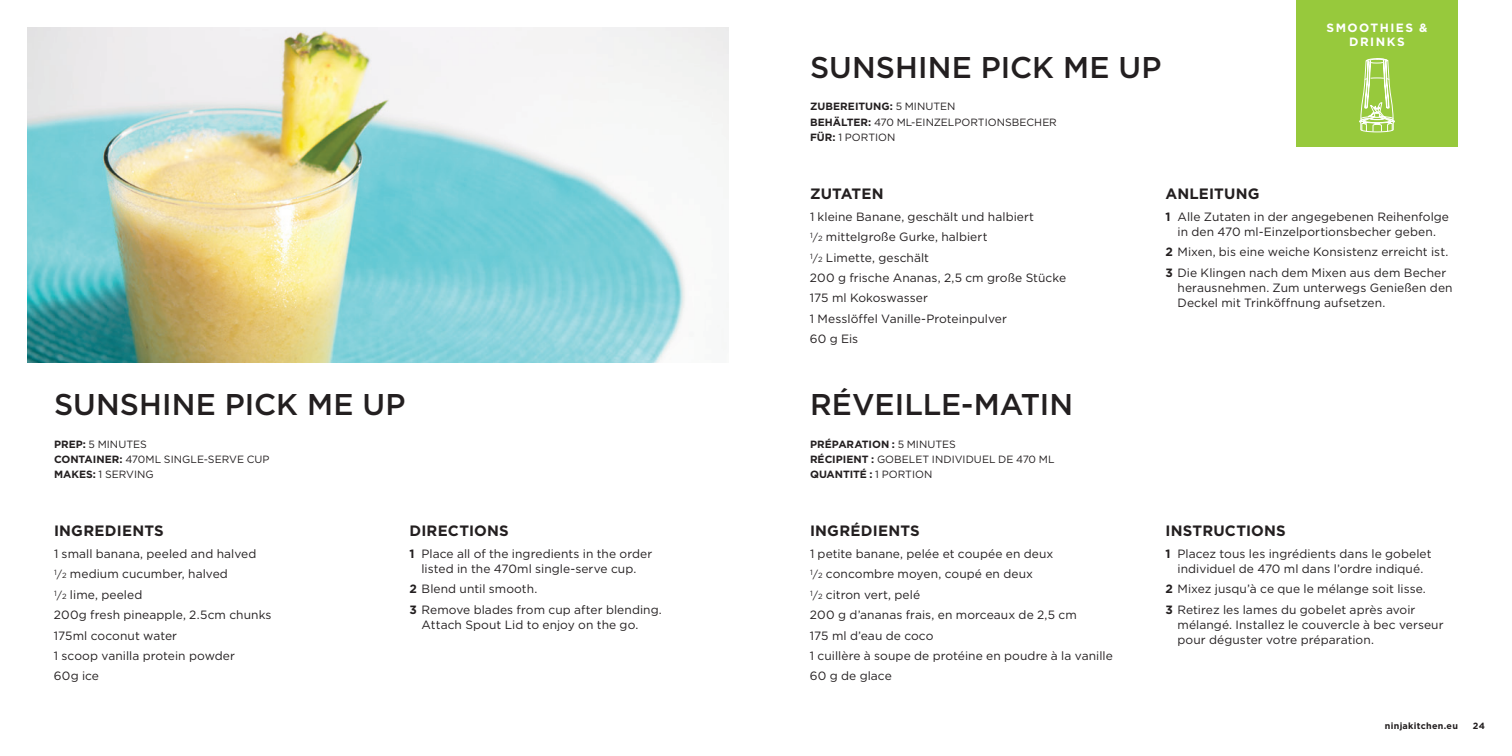
<style>
.page{position:relative;width:1512px;height:756px;background:#fff}
.page>*{position:absolute;margin:0;border:0;box-sizing:border-box;transform-origin:0 0}
.t1{font:500 30px "Gotham";color:#231f20}
.t2{font:700 15px "Gotham";letter-spacing:.015em;color:#231f20}
.t3{font:12px/20.4px "Gotham";letter-spacing:.005em;color:#231f20}
.t4{font:700 12px/14.4px "Gotham";letter-spacing:.125em;color:#fff;text-align:center}
.t5{font:10.5px/15.3px "Gotham";letter-spacing:.005em;color:#231f20}
.t6{font:700 9px "Gotham";letter-spacing:.03em;color:#231f20}
.s1{font-weight:700}
.s2{font-size:10.5px}
.s3{font-size:7.5px}
</style>
<div class="page">
<div style="left:1296px;top:0;width:162px;height:147px;background:#97c93c"></div>
<svg style="left:1359px;top:58px;width:36px;height:75px"></svg>
<img style="left:27px;top:27px;width:702px;height:336px">
<h1 class="t1" style="left:54px;top:385px;width:353px">SUNSHINE PICK ME UP</h1>
<p class="t5" style="left:54px;top:436px;width:217px"><span class="s1">PREP:</span> 5 MINUTES<br><span class="s1">CONTAINER:</span> 470ML SINGLE-SERVE CUP<br><span class="s1">MAKES:</span> 1 SERVING</p>
<p class="t2" style="left:54px;top:521px;width:111px">INGREDIENTS</p>
<p class="t3" style="left:54px;top:543px;width:219px">1 small banana, peeled and halved<br><sup>1</sup><span class="s2">/</span><span class="s3">2</span> medium cucumber, halved<br><sup>1</sup><span class="s2">/</span><span class="s3">2</span> lime, peeled<br>200g fresh pineapple, 2.5cm chunks<br>175ml coconut water<br>1 scoop vanilla protein powder<br>60g ice</p>
<p class="t2" style="left:410px;top:521px;width:101px">DIRECTIONS</p>
<p class="t3" style="left:410px;top:546px;width:244px;line-height:15px;text-align:center"><span class="s1">1</span> Place all of the ingredients in the order listed in the 470ml single-serve cup.</p>
<p class="t3" style="left:410px;top:579px;width:254px"><span class="s1">2</span> Blend until smooth.<br><span class="s1">3</span> Remove blades from cup after blending.</p>
<p class="t3" style="left:422px;top:614px;width:218px">Attach Spout Lid to enjoy on the go.</p>
<h1 class="t1" style="left:810px;top:48px;width:353px">SUNSHINE PICK ME UP</h1>
<p class="t5" style="left:810px;top:99px;width:248px"><span class="s1">ZUBEREITUNG:</span> 5 MINUTEN<br><span class="s1">BEHÄLTER:</span> 470 ML-EINZELPORTIONSBECHER<br><span class="s1">FÜR:</span> 1 PORTION</p>
<p class="t4" style="left:1327px;top:21px;width:102px">SMOOTHIES &amp;<br>DRINKS</p>
<p class="t2" style="left:810px;top:184px;width:75px">ZUTATEN</p>
<p class="t3" style="left:810px;top:206px;width:258px">1 kleine Banane, geschält und halbiert<br><sup>1</sup><span class="s2">/</span><span class="s3">2</span> mittelgroße Gurke, halbiert<br><sup>1</sup><span class="s2">/</span><span class="s3">2</span> Limette, geschält<br>200 g frische Ananas, 2,5 cm große Stücke<br>175 ml Kokoswasser<br>1 Messlöffel Vanille-Proteinpulver<br>60 g Eis</p>
<h1 class="t1" style="left:810px;top:385px;width:265px">RÉVEILLE-MATIN</h1>
<p class="t5" style="left:810px;top:436px;width:246px"><span class="s1">PRÉPARATION :</span> 5 MINUTES<br><span class="s1">RÉCIPIENT :</span> GOBELET INDIVIDUEL DE 470 ML<br><span class="s1">QUANTITÉ :</span> 1 PORTION</p>
<p class="t2" style="left:810px;top:521px;width:111px">INGRÉDIENTS</p>
<p class="t3" style="left:810px;top:543px;width:304px">1 petite banane, pelée et coupée en deux<br><sup>1</sup><span class="s2">/</span><span class="s3">2</span> concombre moyen, coupé en deux<br><sup>1</sup><span class="s2">/</span><span class="s3">2</span> citron vert, pelé<br>200 g d’ananas frais, en morceaux de 2,5 cm<br>175 ml d’eau de coco<br>1 cuillère à soupe de protéine en poudre à la vanille<br>60 g de glace</p>
<p class="t2" style="left:1166px;top:184px;width:96px">ANLEITUNG</p>
<p class="t3" style="left:1166px;top:209px;width:285px;line-height:15px;text-align:center"><span class="s1">1</span> Alle Zutaten in der angegebenen Reihenfolge in den 470 ml-Einzelportionsbecher geben.</p>
<p class="t3" style="left:1166px;top:242px;width:284px"><span class="s1">2</span> Mixen, bis eine weiche Konsistenz erreicht ist.<br><span class="s1">3</span> Die Klingen nach dem Mixen aus dem Becher</p>
<p class="t3" style="left:1178px;top:280px;width:277px;line-height:15px">herausnehmen. Zum unterwegs Genießen den<br>Deckel mit Trinköffnung aufsetzen.</p>
<p class="t2" style="left:1166px;top:521px;width:122px">INSTRUCTIONS</p>
<p class="t3" style="left:1166px;top:546px;width:268px;line-height:15px;text-align:center"><span class="s1">1</span> Placez tous les ingrédients dans le gobelet individuel de 470 ml dans l’ordre indiqué.</p>
<p class="t3" style="left:1166px;top:579px;width:262px"><span class="s1">2</span> Mixez jusqu’à ce que le mélange soit lisse.<br><span class="s1">3</span> Retirez les lames du gobelet après avoir</p>
<p class="t3" style="left:1178px;top:617px;width:268px;line-height:15px">mélangé. Installez le couvercle à bec verseur pour déguster votre préparation.</p>
<p class="t6" style="left:1385px;top:720px;width:75px">ninjakitchen.eu</p>
<p class="t6" style="left:1473px;top:720px;width:14px">24</p>
</div>
